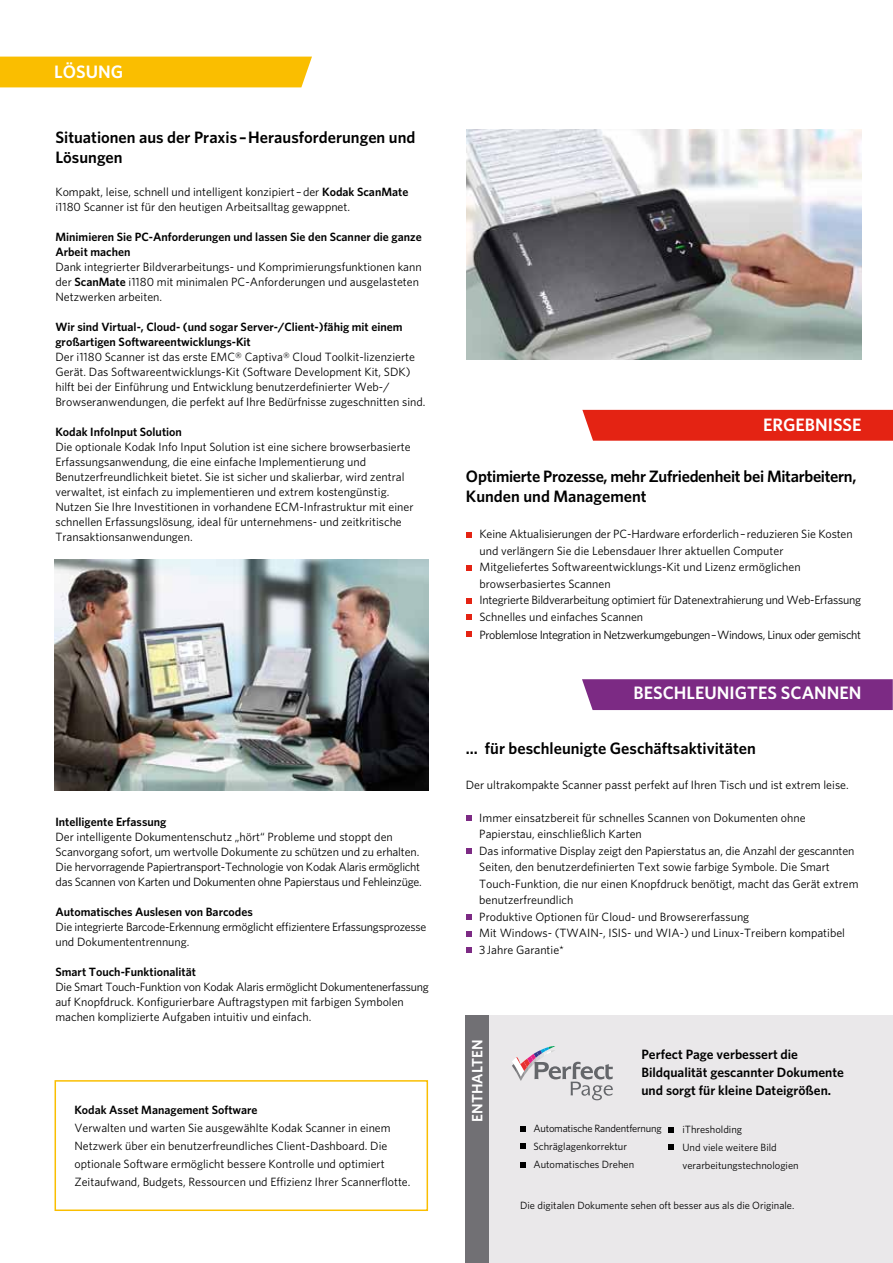
<style>
.page{position:relative;width:893px;height:1263px;background:#fff}
.page>*{position:absolute;margin:0;border:0;box-sizing:border-box;transform-origin:0 0}
.t1{font:600 18px "Whitney K";color:#fff}
.t2{font:600 16.5px/19.8px "Whitney K";color:#000}
.t3{font:600 16.5px/19.8px "Whitney K";letter-spacing:-.02em;color:#000}
.t4{font:600 15px "Whitney K";letter-spacing:.01em;color:#fff}
.t5{font:600 13.5px/18px "Whitney K";color:#000}
.t6{font:12px/15px "Whitney K";color:#000}
.t7{font:12px/15px "Whitney K";letter-spacing:-.02em;color:#000}
.t8{font:600 12px/15px "Whitney K";color:#000}
.t9{font:12px "Whitney K";letter-spacing:-.03em;color:#000}
.t10{font:10.5px/18px "Whitney K";color:#000}
.s1{font-weight:600}
</style>
<div class="page">
<div style="left:466px;top:1015px;width:427px;height:248px;background:#eae8ea"></div>
<div style="left:466px;top:1015px;width:23px;height:248px;background:#717074"></div>
<div style="left:0;top:57px;width:312px;height:30px;background:#fabe00"></div>
<div style="left:582px;top:410px;width:311px;height:31px;background:#e42313"></div>
<div style="left:582px;top:679px;width:311px;height:31px;background:#7c2a84"></div>
<div style="left:55px;top:1080px;width:373px;height:131px;border:2px solid #fabe00"></div>
<svg style="left:466px;top:947px;width:5px;height:5px"></svg>
<svg style="left:466px;top:815px;width:5px;height:5px"></svg>
<svg style="left:466px;top:914px;width:5px;height:5px"></svg>
<svg style="left:466px;top:931px;width:5px;height:5px"></svg>
<svg style="left:466px;top:533px;width:5px;height:5px"></svg>
<svg style="left:466px;top:598px;width:5px;height:6px"></svg>
<svg style="left:466px;top:614px;width:5px;height:6px"></svg>
<svg style="left:466px;top:631px;width:5px;height:6px"></svg>
<img style="left:54px;top:560px;width:374px;height:230px">
<img style="left:466px;top:129px;width:395px;height:230px">
<svg style="left:466px;top:566px;width:5px;height:5px"></svg>
<svg style="left:466px;top:848px;width:5px;height:5px"></svg>
<svg style="left:512px;top:1046px;width:101px;height:54px"></svg>
<svg style="left:520px;top:1127px;width:5px;height:5px"></svg>
<svg style="left:520px;top:1144px;width:5px;height:5px"></svg>
<svg style="left:520px;top:1163px;width:5px;height:5px"></svg>
<svg style="left:668px;top:1128px;width:5px;height:5px"></svg>
<svg style="left:668px;top:1145px;width:5px;height:5px"></svg>
<h1 class="t1" style="left:54px;top:61px;width:70px">Lösung</h1>
<h2 class="t2" style="left:55px;top:127px;width:361px">Situationen aus der Praxis – Herausforderungen und<br>Lösungen</h2>
<p class="t6" style="left:55px;top:184px;width:354px">Kompakt, leise, schnell und intelligent konzipiert – der <span class="s1">Kodak ScanMate </span>i1180 Scanner ist für den heutigen Arbeitsalltag gewappnet.</p>
<p class="t8" style="left:55px;top:229px;width:368px">Minimieren Sie PC-Anforderungen und lassen Sie den Scanner die ganze<br>Arbeit machen</p>
<p class="t6" style="left:55px;top:259px;width:368px">Dank integrierter Bildverarbeitungs- und Komprimierungsfunktionen kann der <span class="s1">ScanMate</span> i1180 mit minimalen PC-Anforderungen und ausgelasteten<br>Netzwerken arbeiten.</p>
<p class="t8" style="left:55px;top:319px;width:349px">Wir sind Virtual-, Cloud- (und sogar Server-/Client-)fähig mit einem großartigen Softwareentwicklungs-Kit</p>
<p class="t6" style="left:55px;top:349px;width:371px">Der i1180 Scanner ist das erste EMC® Captiva® Cloud Toolkit-lizenzierte Gerät. Das Softwareentwicklungs-Kit (Software Development Kit, SDK) hilft bei der Einführung und Entwicklung benutzerdefinierter Web-/ Browseranwendungen, die perfekt auf Ihre Bedürfnisse zugeschnitten sind.</p>
<p class="t8" style="left:55px;top:424px;width:128px">Kodak InfoInput Solution</p>
<p class="t6" style="left:55px;top:439px;width:360px">Die optionale Kodak Info Input Solution ist eine sichere browserbasierte Erfassungsanwendung, die eine einfache Implementierung und Benutzerfreundlichkeit bietet. Sie ist sicher und skalierbar, wird zentral verwaltet, ist einfach zu implementieren und extrem kostengünstig.<br>Nutzen Sie Ihre Investitionen in vorhandene ECM-Infrastruktur mit einer schnellen Erfassungslösung, ideal für unternehmens- und zeitkritische Transaktionsanwendungen.</p>
<p class="t8" style="left:55px;top:814px;width:113px">Intelligente Erfassung</p>
<p class="t7" style="left:55px;top:829px;width:368px">Der intelligente Dokumentenschutz „hört“ Probleme und stoppt den Scanvorgang sofort, um wertvolle Dokumente zu schützen und zu erhalten.<br>Die hervorragende Papiertransport-Technologie von Kodak Alaris ermöglicht das Scannen von Karten und Dokumenten ohne Papierstaus und Fehleinzüge.</p>
<p class="t8" style="left:55px;top:904px;width:199px">Automatisches Auslesen von Barcodes</p>
<p class="t7" style="left:55px;top:919px;width:373px">Die integrierte Barcode-Erkennung ermöglicht effizientere Erfassungsprozesse und Dokumententrennung.</p>
<p class="t8" style="left:55px;top:964px;width:142px">Smart Touch-Funktionalität</p>
<p class="t6" style="left:55px;top:979px;width:375px">Die Smart Touch-Funktion von Kodak Alaris ermöglicht Dokumentenerfassung auf Knopfdruck. Konfigurierbare Auftragstypen mit farbigen Symbolen machen komplizierte Aufgaben intuitiv und einfach.</p>
<p class="t8" style="left:74px;top:1102px;width:185px">Kodak Asset Management Software</p>
<p class="t6" style="left:74px;top:1119px;width:338px;line-height:18px">Verwalten und warten Sie ausgewählte Kodak Scanner in einem Netzwerk über ein benutzerfreundliches Client-Dashboard. Die optionale Software ermöglicht bessere Kontrolle und optimiert Zeitaufwand, Budgets, Ressourcen und Effizienz Ihrer Scannerflotte.</p>
<h1 class="t1" style="left:763px;top:414px;width:100px">Ergebnisse</h1>
<h2 class="t3" style="left:466px;top:466px;width:392px">Optimierte Prozesse, mehr Zufriedenheit bei Mitarbeitern,<br>Kunden und Management</h2>
<p class="t6" style="left:479px;top:525px;width:383px;line-height:16.5px">Keine Aktualisierungen der PC-Hardware erforderlich – reduzieren Sie Kosten und verlängern Sie die Lebensdauer Ihrer aktuellen Computer<br>Mitgeliefertes Softwareentwicklungs-Kit und Lizenz ermöglichen browserbasiertes Scannen<br>Integrierte Bildverarbeitung optimiert für Datenextrahierung und Web-Erfassung Schnelles und einfaches Scannen</p>
<p class="t9" style="left:479px;top:627px;width:383px">Problemlose Integration in Netzwerkumgebungen – Windows, Linux oder gemischt</p>
<h1 class="t1" style="left:634px;top:682px;width:31px">Beschl</h1>
<h1 class="t1" style="left:695px;top:682px;width:120px">eunigtes SCANNEN</h1>
<h2 class="t2" style="left:466px;top:738px;width:292px">... für beschleunigte Geschäftsaktivitäten</h2>
<p class="t6" style="left:466px;top:777px;width:384px">Der ultrakompakte Scanner passt perfekt auf Ihren Tisch und ist extrem leise.</p>
<p class="t6" style="left:479px;top:809px;width:381px;line-height:16.5px">Immer einsatzbereit für schnelles Scannen von Dokumenten ohne Papierstau, einschließlich Karten<br>Das informative Display zeigt den Papierstatus an, die Anzahl der gescannten Seiten, den benutzerdefinierten Text sowie farbige Symbole. Die Smart Touch-Funktion, die nur einen Knopfdruck benötigt, macht das Gerät extrem benutzerfreundlich<br>Produktive Optionen für Cloud- und Browsererfassung<br>Mit Windows- (TWAIN-, ISIS- und WIA-) und Linux-Treibern kompatibel<br>3 Jahre Garantie*</p>
<p class="t4" style="left:468px;top:1122px;width:82px;rotate:-90deg">ENTHALTEN</p>
<p class="t5" style="left:641px;top:1045px;width:204px">Perfect Page verbessert die<br>Bildqualität gescannter Dokumente und sorgt für kleine Dateigrößen.</p>
<p class="t10" style="left:533px;top:1119px;width:130px">Automatische Randentfernung<br>Schräglagenkorrektur<br>Automatisches Drehen</p>
<p class="t10" style="left:682px;top:1120px;width:118px">iThresholding<br>Und viele weitere Bild verarbeitungstechnologien</p>
<p class="t10" style="left:520px;top:1196px;width:276px">Die digitalen Dokumente sehen oft besser aus als die Originale.</p>
</div>
